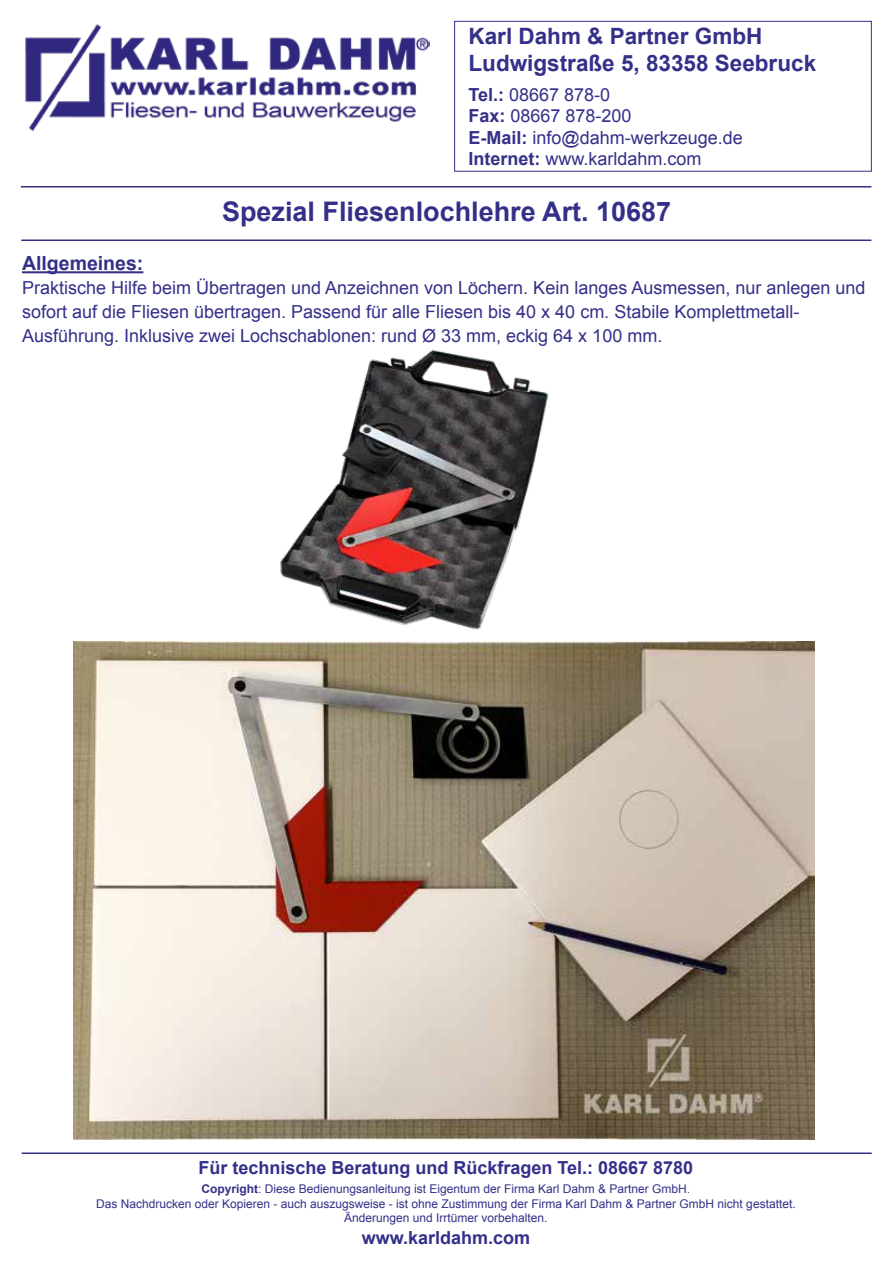
<style>
.page{position:relative;width:893px;height:1263px;background:#fff}
.page>*{position:absolute;margin:0;border:0;box-sizing:border-box;transform-origin:0 0}
.t1{font:700 27px "Arial";color:#343089}
.t2{font:700 22.5px/27px "Arial";color:#343089}
.t3{font:700 19.5px "Arial";color:#343089}
.t4{font:18px/21.6px "Arial";color:#343089}
.t5{font:700 18px "Arial";color:#343089}
.t6{font:12px/14.4px "Arial";color:#343089;text-align:center}
.s1{font-weight:700}
</style>
<div class="page">
<div style="left:454px;top:21px;width:418px;height:151px;border:1px solid #343089"></div>
<hr style="left:22px;top:1152px;width:850px;height:2px;background:#343089">
<img style="left:25px;top:24px;width:404px;height:108px">
<hr style="left:21px;top:186px;width:850px;height:1px;background:#343089">
<hr style="left:21px;top:239px;width:850px;height:2px;background:#343089">
<hr style="left:22px;top:271px;width:121px;height:2px;background:#343089">
<img style="left:280px;top:349px;width:268px;height:281px">
<img style="left:73px;top:642px;width:742px;height:498px">
<p class="t2" style="left:468px;top:22px;width:349px">Karl Dahm &amp; Partner GmbH<br>Ludwigstraße 5, 83358 Seebruck</p>
<p class="t4" style="left:468px;top:83px;width:276px"><span class="s1">Tel.:</span> 08667 878-0<br><span class="s1">Fax:</span> 08667 878-200<br><span class="s1">E-Mail:</span> info@dahm-werkzeuge.de<br><span class="s1">Internet:</span> www.karldahm.com</p>
<h1 class="t1" style="left:222px;top:193px;width:451px">Spezial Fliesenlochlehre Art. 10687</h1>
<p class="t3" style="left:22px;top:250px;width:123px">Allgemeines:</p>
<p class="t4" style="left:22px;top:276px;width:845px;line-height:24px">Praktische Hilfe beim Übertragen und Anzeichnen von Löchern. Kein langes Ausmessen, nur anlegen und sofort auf die Fliesen übertragen. Passend für alle Fliesen bis 40 x 40 cm. Stabile Komplettmetall-<br>Ausführung. Inklusive zwei Lochschablonen: rund Ø 33 mm, eckig 64 x 100 mm.</p>
<p class="t5" style="left:198px;top:1155px;width:496px">Für technische Beratung und Rückfragen Tel.: 08667 8780</p>
<p class="t6" style="left:96px;top:1181px;width:701px"><span class="s1">Copyright</span>: Diese Bedienungsanleitung ist Eigentum der Firma Karl Dahm &amp; Partner GmbH.<br>Das Nachdrucken oder Kopieren - auch auszugsweise - ist ohne Zustimmung der Firma Karl Dahm &amp; Partner GmbH nicht gestattet.<br>Änderungen und Irrtümer vorbehalten.</p>
<p class="t5" style="left:362px;top:1224px;width:170px">www.karldahm.com</p>
</div>
